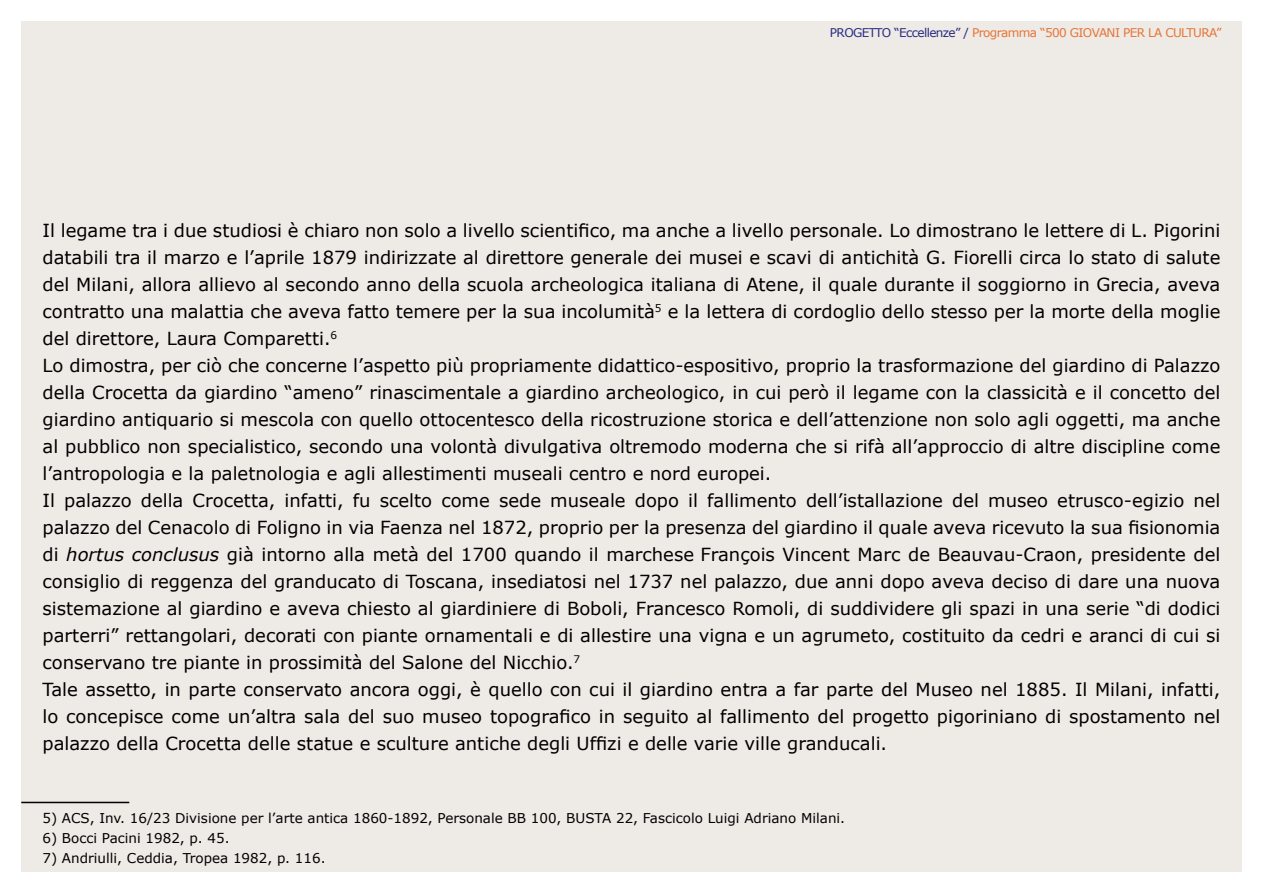
<style>
.page{position:relative;width:1263px;height:893px;background:#fff}
.page>*{position:absolute;margin:0;border:0;box-sizing:border-box;transform-origin:0 0}
.t1{font:18px/27px "Verdana";color:#000}
.t2{font:13.5px/20.2px "Verdana";color:#000}
.t3{font:12px "Verdana";letter-spacing:-.05em;color:#e67436}
.s1{color:#292983}
.s2{font-style:italic}
</style>
<div class="page">
<div style="left:21px;top:21px;width:1221px;height:851px;background:#eeeae6"></div>
<hr style="left:21px;top:802px;width:108px;height:1px;background:#000">
<p class="t3" style="left:830px;top:25px;width:393px"><span class="s1">PROGETTO “Eccellenze” /</span> Programma “500 GIOVANI PER LA CULTURA”</p>
<p class="t1" style="left:43px;top:217px;width:1179px">Il legame tra i due studiosi è chiaro non solo a livello scientifico, ma anche a livello personale. Lo dimostrano le lettere di L. Pigorini databili tra il marzo e l’aprile 1 879 indirizzate al direttore generale dei musei e scavi di antichità G. Fiorelli circa lo stato di salute del Milani, allora allievo al secondo anno della scuola archeologica italiana di Atene, il quale durante il soggiorno in Grecia, aveva contratto una malattia che aveva fatto temere per la sua incolumità e la lettera di cordoglio dello stesso per la morte della moglie del direttore, Laura Comparetti.<br>Lo dimostra, per ciò che concerne l’aspetto più propriamente didattico-espositivo, proprio la trasformazione del giardino di Palazzo della Crocetta da giardino “ameno” rinascimentale a giardino archeologico, in cui però il legame con la classicità e il concetto del giardino antiquario si mescola con quello ottocentesco della ricostruzione storica e dell’attenzione non solo agli oggetti, ma anche al pubblico non specialistico, secondo una volontà divulgativa oltremodo moderna che si rifà all’approccio di altre discipline come l’antropologia e la paletnologia e agli allestimenti museali centro e nord europei.<br>Il palazzo della Crocetta, infatti, fu scelto come sede museale dopo il fallimento dell’istallazione del museo etrusco-egizio nel palazzo del Cenacolo di Foligno in via Faenza nel 1872, proprio per la presenza del giardino il quale aveva ricevuto la sua fisionomia di <span class="s2">hortus conclusus</span> già intorno alla metà del 1700 quando il marchese François Vincent Marc de Beauvau-Craon, presidente del consiglio di reggenza del granducato di Toscana, insediatosi nel 1 737 nel palazzo, due anni dopo aveva deciso di dare una nuova sistemazione al giardino e aveva chiesto al giardiniere di Boboli, Francesco Romoli, di suddividere gli spazi in una serie “di dodici parterri” rettangolari, decorati con piante ornamentali e di allestire una vigna e un agrumeto, costituito da cedri e aranci di cui si conservano tre piante in prossimità del Salone del Nicchio.<br>Tale assetto, in parte conservato ancora oggi, è quello con cui il giardino entra a far parte del Museo nel 1885. Il Milani, infatti, lo concepisce come un’altra sala del suo museo topografico in seguito al fallimento del progetto pigoriniano di spostamento nel palazzo della Crocetta delle statue e sculture antiche degli Uffizi e delle varie ville granducali.</p>
<p class="t2" style="left:51px;top:807px;width:795px">) ACS, Inv. 16/23 Divisione per l’arte antica 1860-1892, Personale BB 100, BUSTA 22, Fascicolo Luigi Adriano Milani. ) Bocci Pacini 1982, p. 45.<br>) Andriulli, Ceddia, Tropea 1982, p. 11 6.</p>
</div>
